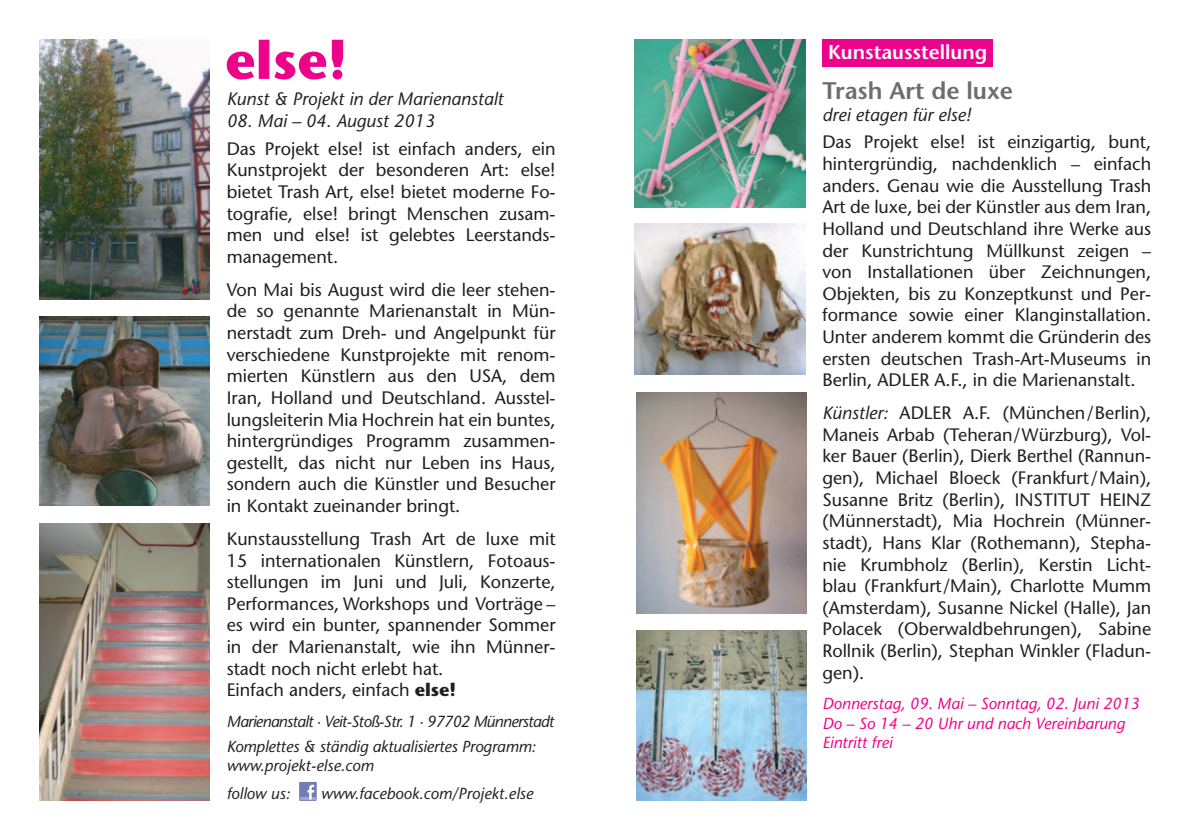
<style>
.page{position:relative;width:1191px;height:840px;background:#fff}
.page>*{position:absolute;margin:0;border:0;box-sizing:border-box;transform-origin:0 0}
.t1{font:600 24px "Stone Sans";color:#6c6d70}
.t2{font:600 20px "Stone Sans";color:#fff}
.t3{font:18px/21.6px "Stone Sans";color:#231f20;text-align:justify}
.t4{font:italic 18px "Stone Sans";color:#231f20}
.t5{font:italic 16px/24.8px "Stone Sans";letter-spacing:-.01em;color:#231f20}
.t6{font:italic 16px/19.2px "Stone Sans";color:#ed028c}
.s1{font-weight:700}
.s2{font-style:italic}
</style>
<div class="page">
<div style="left:299px;top:781px;width:18px;height:19px;background:#727db7"></div>
<hr style="left:300px;top:796px;width:15px;height:3px;background:#9ea7cc">
<svg style="left:307px;top:784px;width:7px;height:15px"></svg>
<img style="left:40px;top:40px;width:170px;height:259px">
<img style="left:40px;top:316px;width:170px;height:189px">
<img style="left:40px;top:523px;width:170px;height:276px">
<svg style="left:227px;top:40px;width:116px;height:39px"></svg>
<img style="left:636px;top:630px;width:170px;height:169px">
<img style="left:635px;top:40px;width:170px;height:167px">
<img style="left:635px;top:224px;width:170px;height:150px">
<img style="left:636px;top:392px;width:170px;height:221px">
<div style="left:822px;top:40px;width:171px;height:27px;background:#ed028c"></div>
<p class="t4" style="left:227px;top:88px;width:278px">Kunst &amp; Projekt in der Marienanstalt</p>
<p class="t4" style="left:227px;top:109px;width:210px">08. Mai – 04. August 2013</p>
<p class="t3" style="left:227px;top:137px;width:330px">Das Projekt else! ist einfach anders, ein Kunstprojekt der besonderen Art: else! bietet Trash Art, else! bietet moderne Fo&shy;tografie, else! bringt Menschen zusam&shy;men und else! ist gelebtes Leerstands&shy;management.</p>
<p class="t3" style="left:227px;top:278px;width:330px">Von Mai bis August wird die leer stehen&shy;de so genannte Marienanstalt in Mün&shy;nerstadt zum Dreh- und Angelpunkt für verschiedene Kunstprojekte mit renom&shy;mierten Künstlern aus den USA, dem Iran, Holland und Deutschland. Ausstel&shy;lungsleiterin Mia Hochrein hat ein buntes, hintergründiges Programm zusammen&shy;gestellt, das nicht nur Leben ins Haus, sondern auch die Künstler und Besucher in Kontakt zueinander bringt.</p>
<p class="t3" style="left:227px;top:527px;width:330px;text-align:left">Kunstausstellung Trash Art de luxe mit 15 internationalen Künstlern, Fotoaus&shy;stellungen im Juni und Juli, Konzerte, Performances, Workshops und Vorträge – es wird ein bunter, spannender Sommer in der Marienanstalt, wie ihn Münner&shy;stadt noch nicht erlebt hat.<br>Einfach anders, einfach <span class="s1">else!</span></p>
<p class="t5" style="left:227px;top:708px;width:329px">Marienanstalt · Veit-Stoß-Str. 1 · 97702 Münnerstadt<br>Komplettes &amp; ständig aktualisiertes Programm:</p>
<p class="t5" style="left:227px;top:751px;width:148px;line-height:27.8px">www.projekt-else.com follow us:</p>
<p class="t5" style="left:321px;top:780px;width:213px">www.facebook.com/Projekt.else</p>
<p class="t2" style="left:828px;top:40px;width:161px">Kunstausstellung</p>
<h1 class="t1" style="left:822px;top:76px;width:192px">Trash Art de luxe</h1>
<p class="t4" style="left:822px;top:104px;width:150px">drei etagen für else!</p>
<p class="t3" style="left:822px;top:131px;width:330px">Das Projekt else! ist einzigartig, bunt, hintergründig, nachdenklich – einfach anders. Genau wie die Ausstellung Trash Art de luxe, bei der Künstler aus dem Iran, Holland und Deutschland ihre Werke aus der Kunstrichtung Müllkunst zeigen – von Installationen über Zeichnungen, Objekten, bis zu Konzeptkunst und Per&shy;formance sowie einer Klanginstallation.<br>Unter anderem kommt die Gründerin des ersten deutschen Trash-Art-Museums in Berlin, ADLER A.F., in die Marienanstalt.</p>
<p class="t3" style="left:822px;top:402px;width:330px"><span class="s2">Künstler:</span> ADLER A.F. (München/Berlin), Maneis Arbab (Teheran/Würzburg), Vol&shy;ker Bauer (Berlin), Dierk Berthel (Rannun&shy;gen), Michael Bloeck (Frankfurt/Main), Susanne Britz (Berlin), INSTITUT HEINZ (Münnerstadt), Mia Hochrein (Münner&shy;stadt), Hans Klar (Rothemann), Stepha&shy;nie Krumbholz (Berlin), Kerstin Licht&shy;blau (Frankfurt/Main), Charlotte Mumm (Amsterdam), Susanne Nickel (Halle), Jan Polacek (Oberwaldbehrungen), Sabine Rollnik (Berlin), Stephan Winkler (Fladun&shy;gen).</p>
<p class="t6" style="left:822px;top:693px;width:319px">Donnerstag, 09. Mai – Sonntag, 02. Juni 2013<br>Do – So 14 – 20 Uhr und nach Vereinbarung<br>Eintritt frei</p>
</div>
